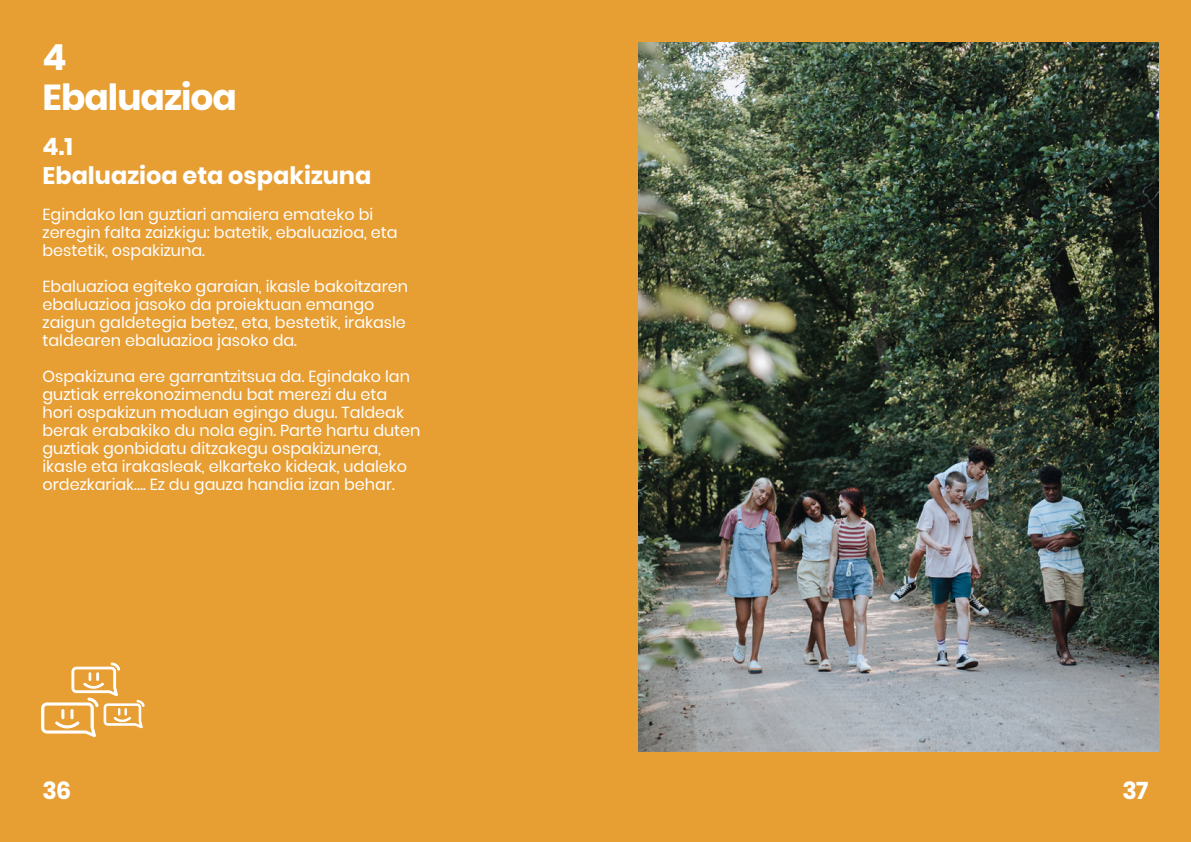
<style>
.page{position:relative;width:1191px;height:842px;background:#e79e33}
.page>*{position:absolute;margin:0;border:0;box-sizing:border-box;transform-origin:0 0}
.t1{font:700 36px "Poppins";letter-spacing:-.025em;color:#fff}
.t2{font:700 24px "Poppins";color:#fff}
.Subtitulo_Poppins_16{font:16px/18px "Poppins";color:#fff}
</style>
<div class="page">
<svg style="left:41px;top:662px;width:104px;height:76px;background:#ebb05a"></svg>
<img style="left:638px;top:43px;width:520px;height:709px">
<p class="t1" style="left:43px;top:37px;width:26px">4</p>
<p class="t1" style="left:43px;top:77px;width:196px">Ebaluazioa</p>
<p class="t2" style="left:43px;top:133px;width:32px">4.1</p>
<p class="t2" style="left:43px;top:162px;width:330px">Ebaluazioa eta ospakizuna</p>
<p class="Subtitulo_Poppins_16" style="left:43px;top:205px;width:357px">Egindako lan guztiari amaiera emateko bi zeregin falta zaizkigu: batetik, ebaluazioa, eta bestetik, ospakizuna.</p>
<p class="Subtitulo_Poppins_16" style="left:43px;top:277px;width:367px">Ebaluazioa egiteko garaian, ikasle bakoitzaren ebaluazioa jasoko da proiektuan emango zaigun galdetegia betez, eta, bestetik, irakasle taldearen ebaluazioa jasoko da.</p>
<p class="Subtitulo_Poppins_16" style="left:43px;top:367px;width:379px">Ospakizuna ere garrantzitsua da. Egindako lan guztiak errekonozimendu bat merezi du eta hori ospakizun moduan egingo dugu. Taldeak berak erabakiko du nola egin. Parte hartu duten guztiak gonbidatu ditzakegu ospakizunera, ikasle eta irakasleak, elkarteko kideak, udaleko ordezkariak…. Ez du gauza handia izan behar.</p>
<p class="t2" style="left:43px;top:777px;width:30px">36</p>
<p class="t2" style="left:1122px;top:777px;width:27px">37</p>
</div>
